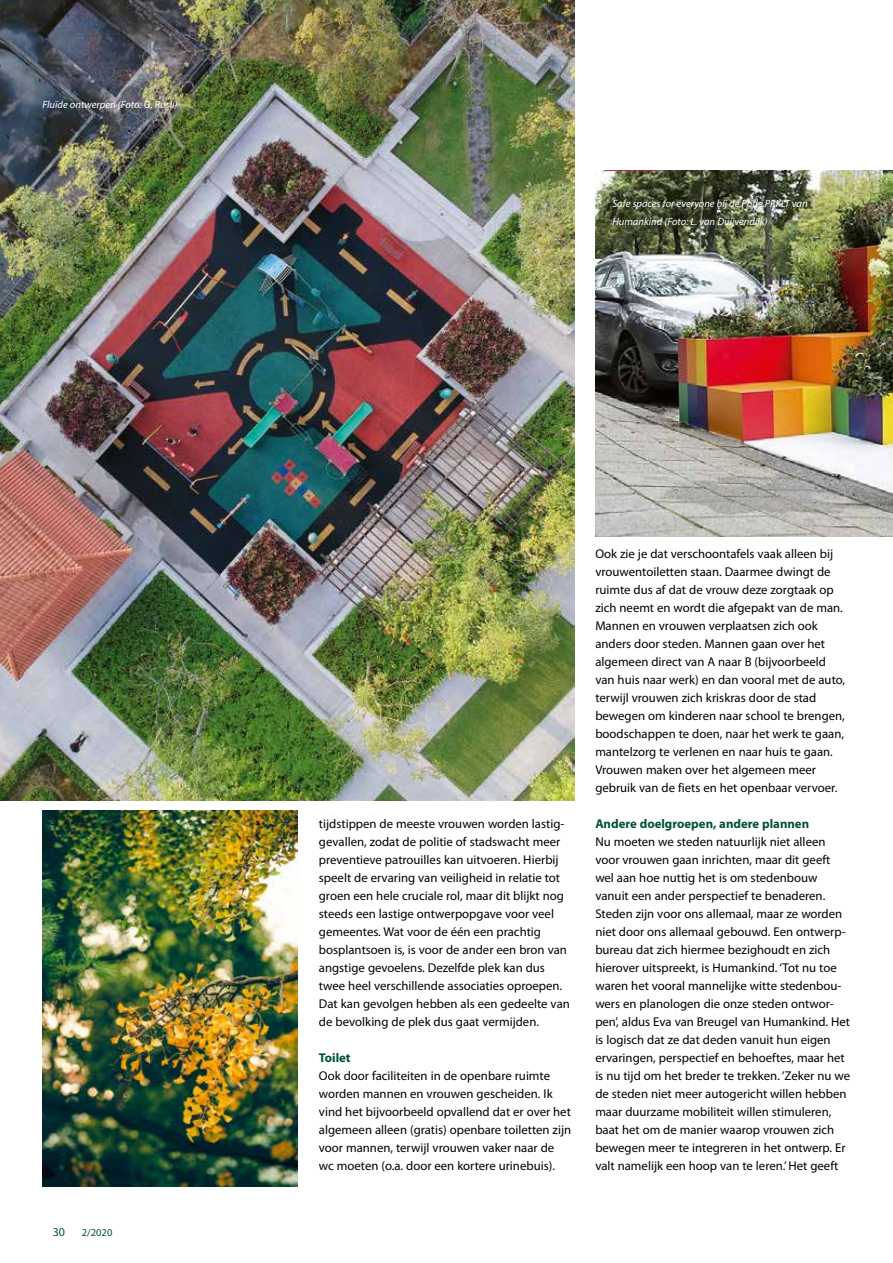
<style>
.page{position:relative;width:893px;height:1263px;background:#fff}
.page>*{position:absolute;margin:0;border:0;box-sizing:border-box;transform-origin:0 0}
.t1{font:12.75px/18px "Myriad Pro";color:#000}
.t2{font:700 12.75px "Myriad Pro";color:#005139}
.t3{font:12px "Myriad Pro";color:#005139}
.t4{font:italic 10.5px/18px "Myriad Pro";color:#fff}
.t5{font:10.5px "Myriad Pro";color:#005139}
</style>
<div class="page">
<img style="left:0;top:0;width:574px;height:800px">
<img style="left:595px;top:170px;width:298px;height:366px">
<img style="left:43px;top:810px;width:255px;height:376px">
<p class="t4" style="left:43px;top:95px;width:136px">Fluïde ontwerpen (Foto: G. Rusli)</p>
<p class="t3" style="left:53px;top:1224px;width:14px">30</p>
<p class="t5" style="left:82px;top:1226px;width:32px">2/2020</p>
<p class="t4" style="left:612px;top:194px;width:197px">Safe spaces for everyone bij de Pride PRKLT van<br>Humankind (Foto: L. van Duijvendijk)</p>
<p class="t1" style="left:319px;top:815px;width:252px">tijdstippen de meeste vrouwen worden lastig&shy;gevallen, zodat de politie of stadswacht meer preventieve patrouilles kan uitvoeren. Hierbij speelt de ervaring van veiligheid in relatie tot groen een hele cruciale rol, maar dit blijkt nog steeds een lastige ontwerpopgave voor veel gemeentes. Wat voor de één een prachtig bosplantsoen is, is voor de ander een bron van angstige gevoelens. Dezelfde plek kan dus twee heel verschillende associaties oproepen.<br>Dat kan gevolgen hebben als een gedeelte van de bevolking de plek dus gaat vermijden.</p>
<p class="t2" style="left:319px;top:1049px;width:33px">Toilet</p>
<p class="t1" style="left:319px;top:1067px;width:254px">Ook door faciliteiten in de openbare ruimte worden mannen en vrouwen gescheiden. Ik vind het bijvoorbeeld opvallend dat er over het algemeen alleen (gratis) openbare toiletten zijn voor mannen, terwijl vrouwen vaker naar de wc moeten (o.a. door een kortere urinebuis).</p>
<p class="t1" style="left:595px;top:545px;width:251px">Ook zie je dat verschoontafels vaak alleen bij vrouwentoiletten staan. Daarmee dwingt de ruimte dus af dat de vrouw deze zorgtaak op zich neemt en wordt die afgepakt van de man.<br>Mannen en vrouwen verplaatsen zich ook anders door steden. Mannen gaan over het algemeen direct van A naar B (bijvoorbeeld van huis naar werk) en dan vooral met de auto, terwijl vrouwen zich kriskras door de stad bewegen om kinderen naar school te brengen, boodschappen te doen, naar het werk te gaan, mantelzorg te verlenen en naar huis te gaan.<br>Vrouwen maken over het algemeen meer gebruik van de fiets en het openbaar vervoer.</p>
<p class="t2" style="left:595px;top:815px;width:215px">Andere doelgroepen, andere plannen</p>
<p class="t1" style="left:595px;top:833px;width:256px">Nu moeten we steden natuurlijk niet alleen voor vrouwen gaan inrichten, maar dit geeft wel aan hoe nuttig het is om stedenbouw vanuit een ander perspectief te benaderen.<br>Steden zijn voor ons allemaal, maar ze worden niet door ons allemaal gebouwd. Een ontwerp&shy;bureau dat zich hiermee bezighoudt en zich hierover uitspreekt, is Humankind. ‘Tot nu toe waren het vooral mannelijke witte stedenbou&shy;wers en planologen die onze steden ontwor&shy;pen’, aldus Eva van Breugel van Humankind. Het is logisch dat ze dat deden vanuit hun eigen ervaringen, perspectief en behoeftes, maar het is nu tijd om het breder te trekken. ‘Zeker nu we de steden niet meer autogericht willen hebben maar duurzame mobiliteit willen stimuleren, baat het om de manier waarop vrouwen zich bewegen meer te integreren in het ontwerp. Er valt namelijk een hoop van te leren.’ Het geeft</p>
</div>
